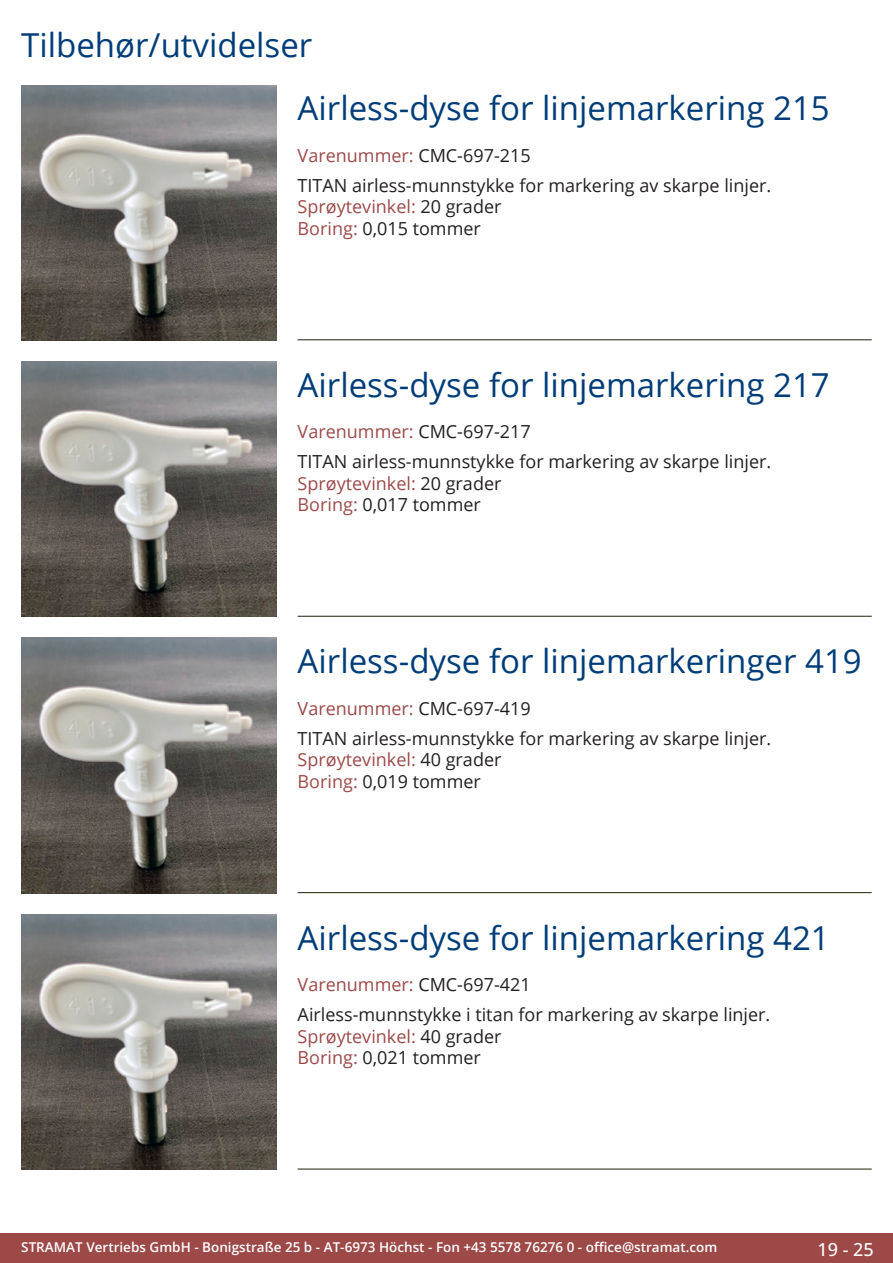
<style>
.page{position:relative;width:893px;height:1263px;background:#fff}
.page>*{position:absolute;margin:0;border:0;box-sizing:border-box;transform-origin:0 0}
.Produkttitel{font:33px "Open Sans";color:#003d78}
.RastTitel{font:33px "Open Sans";color:#003d78}
.Beschreibung_Text{font:18px/21.6px "Open Sans";color:#231f20}
.TechDaten_Überschrif{font:18px "Open Sans";color:#9c4948}
.t1{font:500 18px "Open Sans";color:#fff}
.t2{font:600 13.5px "Open Sans";color:#fff}
.s1{color:#231f20}
.s2{color:#9c4948}
</style>
<div class="page">
<div style="left:0;top:1233px;width:893px;height:30px;background:#9c4948"></div>
<hr style="left:298px;top:340px;width:574px;height:1px;background:#201d08">
<hr style="left:298px;top:616px;width:574px;height:1px;background:#201d08">
<hr style="left:298px;top:892px;width:574px;height:1px;background:#201d08">
<hr style="left:298px;top:1169px;width:574px;height:1px;background:#201d08">
<img style="left:21px;top:85px;width:255px;height:255px">
<img style="left:21px;top:361px;width:255px;height:256px">
<img style="left:21px;top:638px;width:255px;height:255px">
<img style="left:21px;top:914px;width:255px;height:255px">
<p class="RastTitel" style="left:21px;top:22px;width:293px">Tilbehør/utvidelser</p>
<p class="Produkttitel" style="left:298px;top:86px;width:534px">Airless-dyse for linjemarkering 215</p>
<p class="TechDaten_Überschrif" style="left:298px;top:143px;width:235px">Varenummer: <span class="s1">CMC-697-215</span></p>
<p class="Beschreibung_Text" style="left:298px;top:174px;width:475px">TITAN airless-munnstykke for markering av skarpe linjer.<br><span class="s2">Sprøytevinkel:</span> 20 grader<br><span class="s2">Boring:</span> 0,015 tommer</p>
<p class="Produkttitel" style="left:298px;top:362px;width:534px">Airless-dyse for linjemarkering 217</p>
<p class="TechDaten_Überschrif" style="left:298px;top:420px;width:235px">Varenummer: <span class="s1">CMC-697-217</span></p>
<p class="Beschreibung_Text" style="left:298px;top:450px;width:475px">TITAN airless-munnstykke for markering av skarpe linjer.<br><span class="s2">Sprøytevinkel:</span> 20 grader<br><span class="s2">Boring:</span> 0,017 tommer</p>
<p class="Produkttitel" style="left:298px;top:638px;width:566px">Airless-dyse for linjemarkeringer 419</p>
<p class="TechDaten_Überschrif" style="left:298px;top:696px;width:235px">Varenummer: <span class="s1">CMC-697-419</span></p>
<p class="Beschreibung_Text" style="left:298px;top:727px;width:475px">TITAN airless-munnstykke for markering av skarpe linjer.<br><span class="s2">Sprøytevinkel:</span> 40 grader<br><span class="s2">Boring:</span> 0,019 tommer</p>
<p class="Produkttitel" style="left:298px;top:915px;width:534px">Airless-dyse for linjemarkering 421</p>
<p class="TechDaten_Überschrif" style="left:298px;top:972px;width:235px">Varenummer: <span class="s1">CMC-697-421</span></p>
<p class="Beschreibung_Text" style="left:298px;top:1003px;width:474px">Airless-munnstykke i titan for markering av skarpe linjer.<br><span class="s2">Sprøytevinkel:</span> 40 grader<br><span class="s2">Boring:</span> 0,021 tommer</p>
<p class="t2" style="left:21px;top:1238px;width:698px">STRAMAT Vertriebs GmbH - Bonigstraße 25 b - AT-6973 Höchst - Fon +43 5578 76276 0 - office@stramat.com</p>
<p class="t1" style="left:817px;top:1237px;width:58px">19 - 25</p>
</div>
